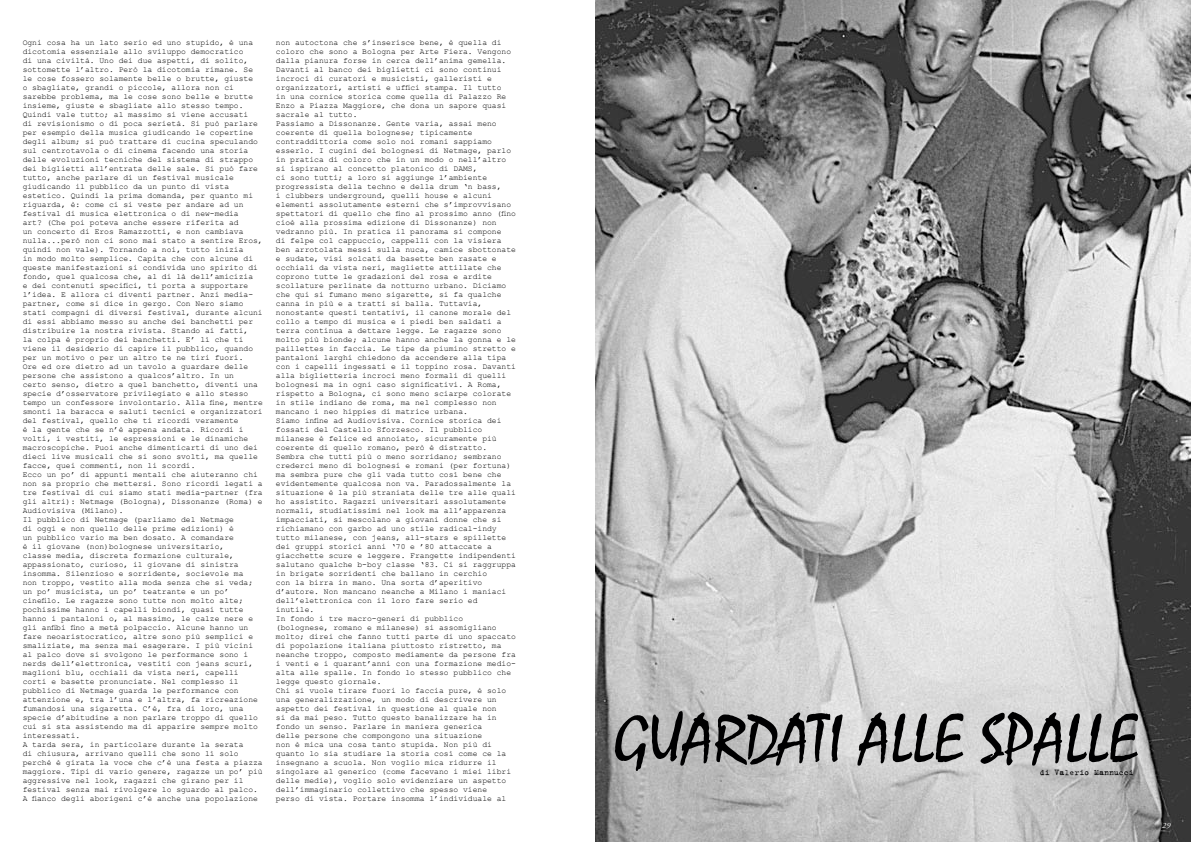
<style>
.page{position:relative;width:1191px;height:842px;background:#fff}
.page>*{position:absolute;margin:0;border:0;box-sizing:border-box;transform-origin:0 0}
.t1{font:69px "Mistral";color:#000001}
.t2{font:9px "Trixie Plain";color:#000001}
.t3{font:8px/9px "Courier New";color:#000001}
.t4{font:italic 8px "Adobe Garamond Pro";color:#fff}
</style>
<div class="page">
<img style="left:595px;top:0;width:596px;height:842px">
<p class="t3" style="left:23px;top:38px;width:242px">Ogni cosa ha un lato serio ed uno stupido, è una dicotomia essenziale allo sviluppo democratico<br>di una civiltà. Uno dei due aspetti, di solito, sottomette l’altro. Però la dicotomia rimane. Se le cose fossero solamente belle o brutte, giuste<br>o sbagliate, grandi o piccole, allora non ci sarebbe problema, ma le cose sono belle e brutte insieme, giuste e sbagliate allo stesso tempo.<br>Quindi vale tutto; al massimo si viene accusati<br>di revisionismo o di poca serietà. Si può parlare per esempio della musica giudicando le copertine degli album; si può trattare di cucina speculando sul centrotavola o di cinema facendo una storia delle evoluzioni tecniche del sistema di strappo dei biglietti all’entrata delle sale. Si può fare tutto, anche parlare di un festival musicale giudicando il pubblico da un punto di vista estetico. Quindi la prima domanda, per quanto mi riguarda, è: come ci si veste per andare ad un festival di musica elettronica o di new-media<br>art? (Che poi poteva anche essere riferita ad<br>un concerto di Eros Ramazzotti, e non cambiava nulla...però non ci sono mai stato a sentire Eros, quindi non vale). Tornando a noi, tutto inizia<br>in modo molto semplice. Capita che con alcune di queste manifestazioni si condivida uno spirito di fondo, quel qualcosa che, al di là dell’amicizia<br>e dei contenuti specifici, ti porta a supportare l’idea. E allora ci diventi partner. Anzi media&shy;partner, come si dice in gergo. Con Nero siamo stati compagni di diversi festival, durante alcuni di essi abbiamo messo su anche dei banchetti per distribuire la nostra rivista. Stando ai fatti,<br>la colpa è proprio dei banchetti. E’ lì che ti viene il desiderio di capire il pubblico, quando per un motivo o per un altro te ne tiri fuori.<br>Ore ed ore dietro ad un tavolo a guardare delle persone che assistono a qualcos’altro. In un<br>certo senso, dietro a quel banchetto, diventi una specie d’osservatore privilegiato e allo stesso tempo un confessore involontario. Alla fine, mentre smonti la baracca e saluti tecnici e organizzatori del festival, quello che ti ricordi veramente<br>è la gente che se n’è appena andata. Ricordi i volti, i vestiti, le espressioni e le dinamiche macroscopiche. Puoi anche dimenticarti di uno dei dieci live musicali che si sono svolti, ma quelle facce, quei commenti, non li scordi.<br>Ecco un po’ di appunti mentali che aiuteranno chi non sa proprio che mettersi. Sono ricordi legati a tre festival di cui siamo stati media-partner (fra gli altri): Netmage (Bologna), Dissonanze (Roma) e Audiovisiva (Milano).<br>Il pubblico di Netmage (parliamo del Netmage<br>di oggi e non quello delle prime edizioni) è<br>un pubblico vario ma ben dosato. A comandare<br>è il giovane (non)bolognese universitario,<br>classe media, discreta formazione culturale, appassionato, curioso, il giovane di sinistra insomma. Silenzioso e sorridente, socievole ma<br>non troppo, vestito alla moda senza che si veda; un po’ musicista, un po’ teatrante e un po’ cinefilo. Le ragazze sono tutte non molto alte; pochissime hanno i capelli biondi, quasi tutte hanno i pantaloni o, al massimo, le calze nere e gli anfibi fino a metà polpaccio. Alcune hanno un fare neoaristocratico, altre sono più semplici e smaliziate, ma senza mai esagerare. I più vicini al palco dove si svolgono le performance sono i nerds dell’elettronica, vestiti con jeans scuri, maglioni blu, occhiali da vista neri, capelli corti e basette pronunciate. Nel complesso il pubblico di Netmage guarda le performance con attenzione e, tra l’una e l’altra, fa ricreazione fumandosi una sigaretta. C’è, fra di loro, una specie d’abitudine a non parlare troppo di quello cui si sta assistendo ma di apparire sempre molto interessati.<br>A tarda sera, in particolare durante la serata<br>di chiusura, arrivano quelli che sono lì solo perché è girata la voce che c’è una festa a piazza maggiore. Tipi di vario genere, ragazze un po’ più aggressive nel look, ragazzi che girano per il festival senza mai rivolgere lo sguardo al palco.<br>A fianco degli aborigeni c’è anche una popolazione</p>
<p class="t3" style="left:276px;top:38px;width:242px">non autoctona che s’inserisce bene, è quella di coloro che sono a Bologna per Arte Fiera. Vengono dalla pianura forse in cerca dell’anima gemella.<br>Davanti al banco dei biglietti ci sono continui incroci di curatori e musicisti, galleristi e organizzatori, artisti e uffici stampa. Il tutto<br>in una cornice storica come quella di Palazzo Re Enzo a Piazza Maggiore, che dona un sapore quasi sacrale al tutto.<br>Passiamo a Dissonanze. Gente varia, assai meno coerente di quella bolognese; tipicamente contraddittoria come solo noi romani sappiamo esserlo. I cugini dei bolognesi di Netmage, parlo in pratica di coloro che in un modo o nell’altro si ispirano al concetto platonico di DAMS,<br>ci sono tutti; a loro si aggiunge l’ambiente progressista della techno e della drum ‘n bass,<br>i clubbers underground, quelli house e alcuni elementi assolutamente esterni che s’improvvisano spettatori di quello che fino al prossimo anno (fino cioè alla prossima edizione di Dissonanze) non vedranno più. In pratica il panorama si compone<br>di felpe col cappuccio, cappelli con la visiera ben arrotolata messi sulla nuca, camice sbottonate e sudate, visi solcati da basette ben rasate e occhiali da vista neri, magliette attillate che coprono tutte le gradazioni del rosa e ardite scollature perlinate da notturno urbano. Diciamo che qui si fumano meno sigarette, si fa qualche canna in più e a tratti si balla. Tuttavia, nonostante questi tentativi, il canone morale del collo a tempo di musica e i piedi ben saldati a terra continua a dettare legge. Le ragazze sono molto più bionde; alcune hanno anche la gonna e le paillettes in faccia. Le tipe da piumino stretto e pantaloni larghi chiedono da accendere alla tipa con i capelli ingessati e il toppino rosa. Davanti alla biglietteria incroci meno formali di quelli bolognesi ma in ogni caso significativi. A Roma, rispetto a Bologna, ci sono meno sciarpe colorate in stile indiano de roma, ma nel complesso non mancano i neo hippies di matrice urbana.<br>Siamo infine ad Audiovisiva. Cornice storica dei fossati del Castello Sforzesco. Il pubblico milanese è felice ed annoiato, sicuramente più coerente di quello romano, però è distratto.<br>Sembra che tutti più o meno sorridano; sembrano crederci meno di bolognesi e romani (per fortuna) ma sembra pure che gli vada tutto così bene che evidentemente qualcosa non va. Paradossalmente la situazione è la più straniata delle tre alle quali ho assistito. Ragazzi universitari assolutamente normali, studiatissimi nel look ma all’apparenza impacciati, si mescolano a giovani donne che si richiamano con garbo ad uno stile radical-indy tutto milanese, con jeans, all-stars e spillette dei gruppi storici anni ‘70 e ’80 attaccate a giacchette scure e leggere. Frangette indipendenti salutano qualche b-boy classe ‘83. Ci si raggruppa in brigate sorridenti che ballano in cerchio<br>con la birra in mano. Una sorta d’aperitivo d’autore. Non mancano neanche a Milano i maniaci dell’elettronica con il loro fare serio ed inutile.<br>In fondo i tre macro-generi di pubblico (bolognese, romano e milanese) si assomigliano molto; direi che fanno tutti parte di uno spaccato di popolazione italiana piuttosto ristretto, ma neanche troppo, composto mediamente da persone fra i venti e i quarant’anni con una formazione medio&shy;alta alle spalle. In fondo lo stesso pubblico che legge questo giornale.<br>Chi si vuole tirare fuori lo faccia pure, è solo una generalizzazione, un modo di descrivere un aspetto dei festival in questione al quale non<br>si da mai peso. Tutto questo banalizzare ha in fondo un senso. Parlare in maniera generica<br>delle persone che compongono una situazione<br>non è mica una cosa tanto stupida. Non più di quanto lo sia studiare la storia così come ce la insegnano a scuola. Non voglio mica ridurre il singolare al generico (come facevano i miei libri delle medie), voglio solo evidenziare un aspetto dell’immaginario collettivo che spesso viene<br>perso di vista. Portare insomma l’individuale al</p>
<h1 class="t1" style="left:614px;top:701px;width:525px">GUARDATI ALLE SPALLE</h1>
<p class="t2" style="left:1039px;top:766px;width:96px">di Valerio Mannucci</p>
<p class="t4" style="left:1162px;top:821px;width:10px">29</p>
</div>
